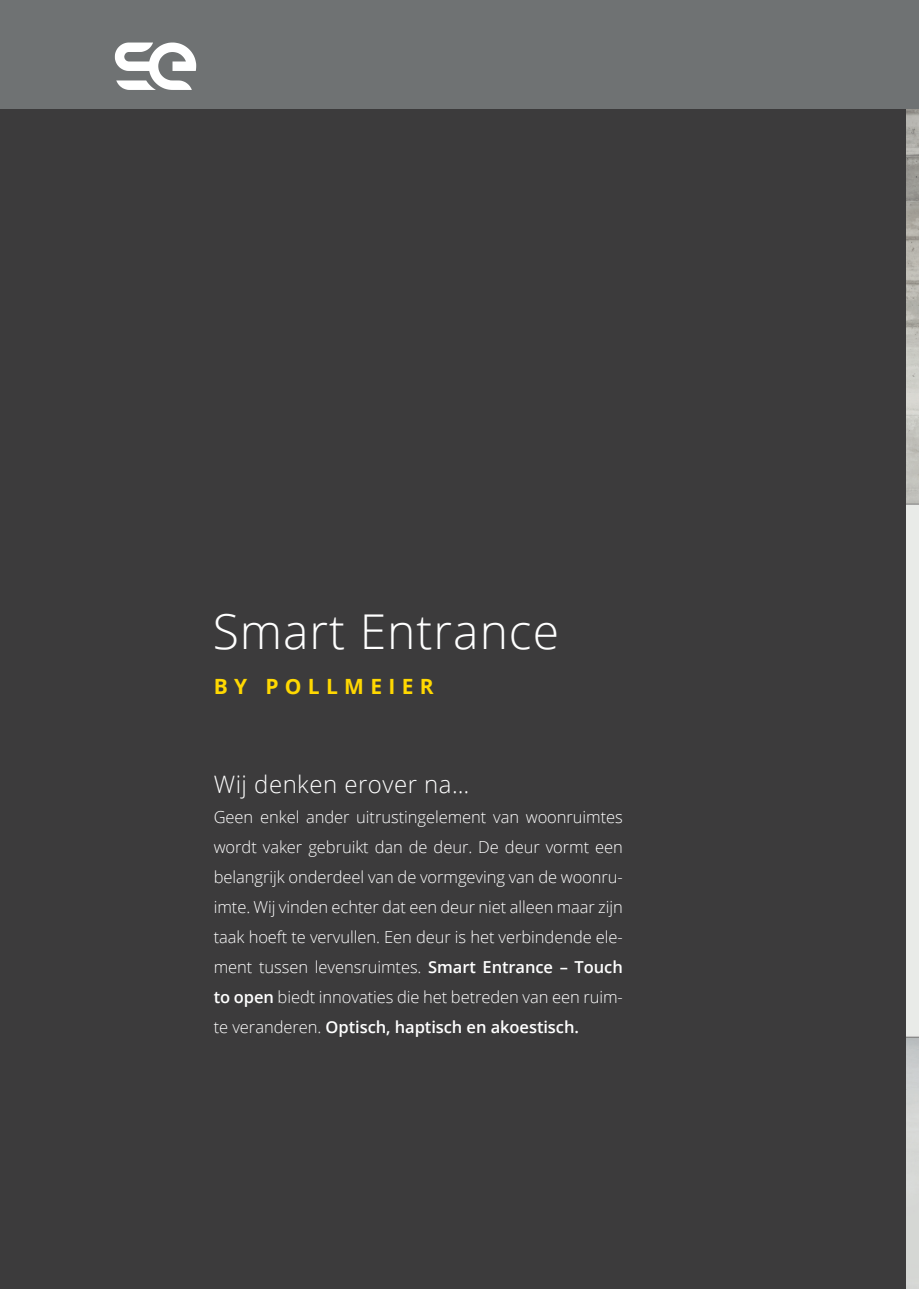
<style>
.page{position:relative;width:919px;height:1289px;background:#fff}
.page>*{position:absolute;margin:0;border:0;box-sizing:border-box;transform-origin:0 0}
.t1{font:300 48px "Open Sans";letter-spacing:.02em;color:#fff}
.t2{font:300 24px "Open Sans";letter-spacing:.02em;color:#fff}
.t3{font:700 21px "Open Sans";letter-spacing:.3em;color:#ffd801}
.t4{font:300 16.5px/30px "Open Sans";letter-spacing:-.005em;color:#fff;text-align:justify}
.s1{font-weight:600}
</style>
<div class="page">
<div style="left:0;top:0;width:906px;height:1288px;background:#3c3b3c"></div>
<img style="left:906px;top:108px;width:12px;height:1180px">
<div style="left:0;top:0;width:906px;height:108px;background:#6f7273"></div>
<svg style="left:115px;top:43px;width:81px;height:47px"></svg>
<div style="left:906px;top:0;width:12px;height:108px;background:#6f7273"></div>
<h1 class="t1" style="left:213px;top:599px;width:348px">Smart Entrance</h1>
<p class="t3" style="left:214px;top:672px;width:221px">BY POLLMEIER</p>
<h2 class="t2" style="left:214px;top:768px;width:257px">Wij denken erover na…</h2>
<p class="t4" style="left:214px;top:801px;width:410px">Geen enkel ander uitrustingelement van woonruimtes wordt vaker gebruikt dan de deur. De deur vormt een belangrijk onderdeel van de vormgeving van de woonru&shy;imte. Wij vinden echter dat een deur niet alleen maar zijn taak hoeft te vervullen. Een deur is het verbindende ele&shy;ment tussen levensruimtes. <span class="s1">Smart Entrance – Touch to open</span> biedt innovaties die het betreden van een ruim&shy;te veranderen. <span class="s1">Optisch, haptisch en akoestisch.</span></p>
</div>
